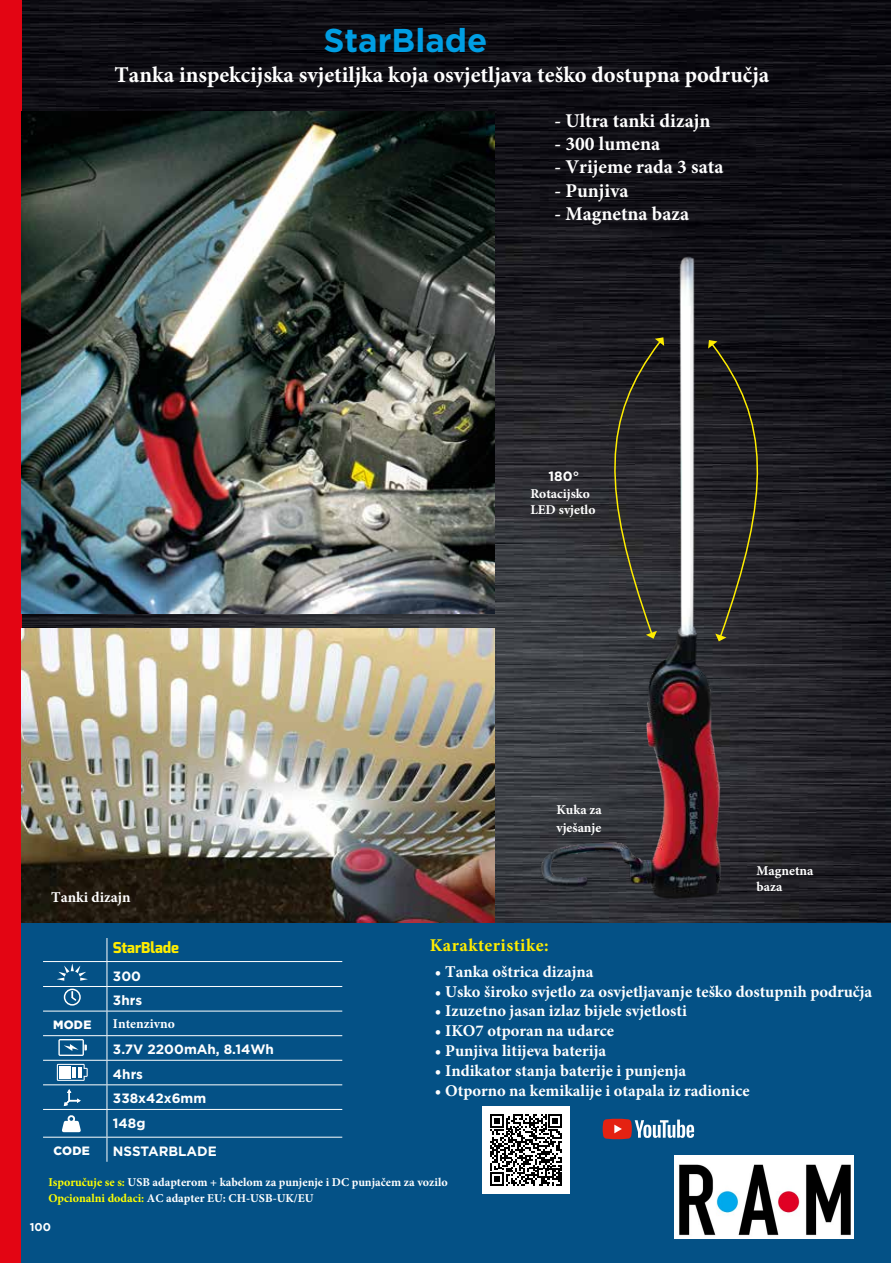
<style>
.page{position:relative;width:891px;height:1263px;background:#fff}
.page>*{position:absolute;margin:0;border:0;box-sizing:border-box;transform-origin:0 0}
.t1{font:700 33px "Gotham";color:#009ee3}
.t2{font:700 22.5px "Minion Pro";color:#fff}
.t3{font:700 19.5px "Minion Pro";color:#fff}
.t4{font:700 18px "Minion Pro";letter-spacing:.025em;color:#ffed00}
.t5{font:700 16.5px "Minion Pro";color:#fff}
.t6{font:700 15px "Minion Pro";color:#fff}
.t7{font:800 15px "Exo";color:#ffed00}
.t8{font:700 13.5px/24.6px "Gotham";color:#fff}
.t9{font:700 13.5px/16.2px "Minion Pro";color:#fff}
.t10{font:700 12px/16.4px "Minion Pro";color:#fff}
.t11{font:900 12px "Gotham";letter-spacing:.015em;color:#fff}
.t12{font:700 11.25px "Gotham";color:#fff}
.s1{color:#ff0}
</style>
<div class="page">
<img style="left:21px;top:0;width:870px;height:923px">
<div style="left:0;top:0;width:21px;height:1263px;background:#e30513"></div>
<img style="left:21px;top:111px;width:474px;height:503px">
<img style="left:21px;top:629px;width:474px;height:294px">
<div style="left:21px;top:923px;width:870px;height:340px;background:#045186"></div>
<img style="left:526px;top:256px;width:270px;height:660px">
<svg style="left:601px;top:337px;width:63px;height:302px;background:#2f2e2d"></svg>
<svg style="left:708px;top:340px;width:63px;height:301px;background:#262524"></svg>
<svg style="left:64px;top:1089px;width:17px;height:17px"></svg>
<svg style="left:62px;top:1115px;width:19px;height:17px"></svg>
<hr style="left:43px;top:961px;width:64px;height:1px;background:#fff">
<hr style="left:107px;top:961px;width:235px;height:1px;background:#fff">
<hr style="left:43px;top:986px;width:64px;height:1px;background:#fff">
<hr style="left:107px;top:986px;width:235px;height:1px;background:#fff">
<hr style="left:43px;top:1011px;width:64px;height:1px;background:#fff">
<hr style="left:107px;top:1011px;width:235px;height:1px;background:#fff">
<hr style="left:43px;top:1035px;width:64px;height:1px;background:#fff">
<hr style="left:107px;top:1035px;width:235px;height:1px;background:#fff">
<hr style="left:43px;top:1060px;width:64px;height:1px;background:#fff">
<hr style="left:107px;top:1060px;width:235px;height:1px;background:#fff">
<hr style="left:43px;top:1084px;width:64px;height:1px;background:#fff">
<hr style="left:107px;top:1084px;width:235px;height:1px;background:#fff">
<hr style="left:43px;top:1109px;width:64px;height:1px;background:#fff">
<hr style="left:107px;top:1109px;width:235px;height:1px;background:#fff">
<svg style="left:107px;top:938px;width:1px;height:224px"></svg>
<hr style="left:43px;top:1137px;width:64px;height:1px;background:#fff">
<hr style="left:107px;top:1137px;width:235px;height:1px;background:#fff">
<svg style="left:57px;top:964px;width:31px;height:17px"></svg>
<svg style="left:64px;top:988px;width:17px;height:17px"></svg>
<svg style="left:58px;top:1039px;width:29px;height:17px"></svg>
<svg style="left:57px;top:1064px;width:31px;height:17px"></svg>
<div style="left:59px;top:1066px;width:5px;height:12px;background:#fff"></div>
<div style="left:65px;top:1066px;width:5px;height:12px;background:#fff"></div>
<hr style="left:72px;top:1067px;width:4px;height:11px;background:#fff">
<hr style="left:78px;top:1067px;width:4px;height:11px;background:#fff">
<div style="left:482px;top:1106px;width:88px;height:88px;background:#fff"></div>
<svg style="left:490px;top:1114px;width:72px;height:72px"></svg>
<svg style="left:603px;top:1119px;width:91px;height:20px"></svg>
<img style="left:675px;top:1155px;width:179px;height:83px">
<h1 class="t1" style="left:324px;top:21px;width:165px">StarBlade</h1>
<h2 class="t2" style="left:114px;top:59px;width:656px">Tanka inspekcijska svjetiljka koja osvjetljava teško dostupna područja</h2>
<p class="t3" style="left:555px;top:107px;width:157px">- Ultra tanki dizajn</p>
<p class="t3" style="left:555px;top:130px;width:107px">- 300 lumena</p>
<p class="t3" style="left:555px;top:153px;width:170px">- Vrijeme rada 3 sata</p>
<p class="t3" style="left:555px;top:177px;width:75px">- Punjiva</p>
<p class="t3" style="left:555px;top:200px;width:136px">- Magnetna baza</p>
<p class="t8" style="left:549px;top:464px;width:32px">180°</p>
<p class="t9" style="left:530px;top:485px;width:67px">Rotacijsko<br>LED svjetlo</p>
<p class="t6" style="left:51px;top:887px;width:81px">Tanki dizajn</p>
<p class="t11" style="left:53px;top:1017px;width:40px">MODE</p>
<p class="t11" style="left:53px;top:1144px;width:38px">CODE</p>
<p class="t7" style="left:113px;top:938px;width:68px">StarBlade</p>
<p class="t8" style="left:113px;top:963px;width:31px">300<br>3hrs</p>
<p class="t9" style="left:113px;top:1016px;width:63px">Intenzivno</p>
<p class="t8" style="left:113px;top:1037px;width:163px">3.7V 2200mAh, 8.14Wh<br>4hrs<br>338x42x6mm<br>148g</p>
<p class="t8" style="left:113px;top:1138px;width:105px">NSSTARBLADE</p>
<p class="t9" style="left:556px;top:801px;width:47px;line-height:17.5px">Kuka za vješanje</p>
<p class="t9" style="left:757px;top:862px;width:58px">Magnetna baza</p>
<p class="t4" style="left:430px;top:932px;width:120px">Karakteristike:</p>
<p class="t5" style="left:435px;top:960px;width:160px">• Tanka oštrica dizajna</p>
<p class="t5" style="left:435px;top:980px;width:439px">• Usko široko svjetlo za osvjetljavanje teško dostupnih područja</p>
<p class="t5" style="left:435px;top:999px;width:254px">• Izuzetno jasan izlaz bijele svjetlosti</p>
<p class="t5" style="left:435px;top:1019px;width:181px">• IKO7 otporan na udarce</p>
<p class="t5" style="left:435px;top:1039px;width:173px">• Punjiva litijeva baterija</p>
<p class="t5" style="left:435px;top:1059px;width:253px">• Indikator stanja baterije i punjenja</p>
<p class="t5" style="left:435px;top:1079px;width:316px">• Otporno na kemikalije i otapala iz radionice</p>
<p class="t10" style="left:48px;top:1174px;width:401px"><span class="s1">Isporučuje se s:</span> USB adapterom + kabelom za punjenje i DC punjačem za vozilo<br><span class="s1">Opcionalni dodaci:</span> AC adapter EU: CH-USB-UK/EU</p>
<p class="t12" style="left:30px;top:1220px;width:23px">100</p>
<p class="t12" style="left:30px;top:1223px;width:23px">100</p>
</div>
